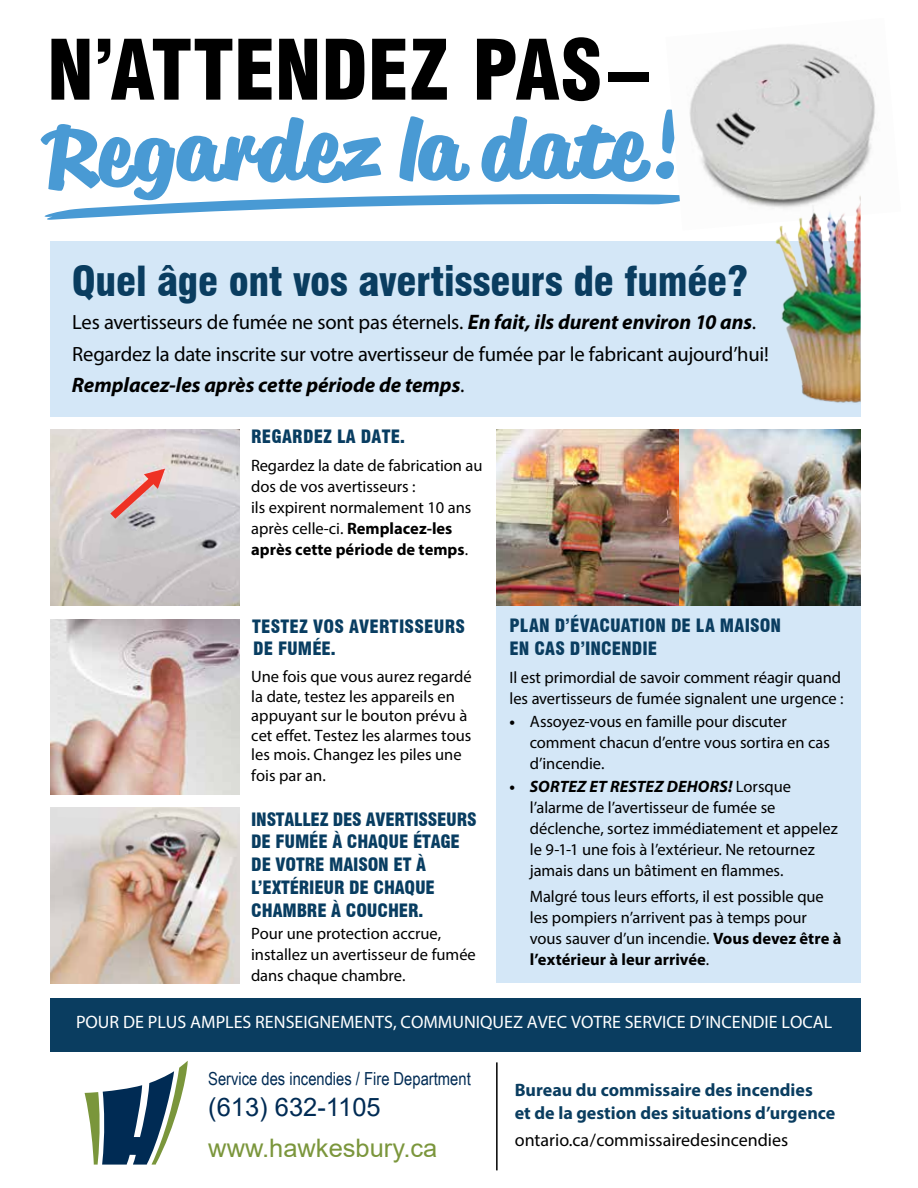
<style>
.page{position:relative;width:918px;height:1188px;background:#fff}
.page>*{position:absolute;margin:0;border:0;box-sizing:border-box;transform-origin:0 0}
.t1{font:900 condensed 81px "Swiss 721 BT";letter-spacing:-.01em;color:#000}
.t2{font:900 condensed 40.5px "Swiss 721 BT";letter-spacing:-.01em;color:#0a3d60}
.t3{font:25.5px "Arial";color:#7b963c}
.t4{font:25.5px "Arial";color:#002b54}
.t5{font:italic 700 21px "Myriad Pro";letter-spacing:-.005em;color:#000}
.t6{font:20.7px/31.5px "Myriad Pro";letter-spacing:-.015em;color:#000}
.t7{font:900 condensed 18px/23px "Swiss 721 BT";letter-spacing:-.01em;color:#083d61}
.t8{font:18px "Myriad Pro";color:#fff}
.t9{font:700 18px/22.5px "Myriad Pro";color:#0a3d60}
.t10{font:900 condensed 18px/22.5px "Swiss 721 BT";letter-spacing:.015em;color:#083d61}
.t11{font:900 condensed 18px/22.5px "Swiss 721 BT";color:#0a3d60}
.t12{font:18px "Myriad Pro";color:#000}
.t13{font:18px "Arial Narrow";color:#002b54}
.t14{font:16.5px/21px "Myriad Pro";color:#000}
.s1{font-weight:700;font-style:italic;font-size:21px}
.s2{font-size:21px}
.s3{font-weight:400;font-style:normal}
.s4{font-weight:700}
.s5{font-weight:700;font-style:italic}
</style>
<div class="page">
<div style="left:496px;top:443px;width:365px;height:540px;background:#d4e7f7"></div>
<svg style="left:40px;top:113px;width:626px;height:107px"></svg>
<img style="left:666px;top:43px;width:210px;height:161px">
<div style="left:51px;top:241px;width:810px;height:176px;background:#d4e7f7"></div>
<img style="left:686px;top:191px;width:175px;height:212px">
<img style="left:51px;top:430px;width:189px;height:175px">
<svg style="left:110px;top:469px;width:55px;height:50px;background:#d9aeac"></svg>
<img style="left:51px;top:619px;width:189px;height:176px">
<img style="left:51px;top:808px;width:189px;height:175px">
<img style="left:496px;top:430px;width:365px;height:175px">
<div style="left:51px;top:998px;width:810px;height:54px;background:#0a3d60"></div>
<hr style="left:496px;top:1062px;width:2px;height:108px;background:#000">
<svg style="left:85px;top:1061px;width:103px;height:104px"></svg>
<h1 class="t1" style="left:47px;top:22px;width:603px">N’ATTENDEZ PAS–</h1>
<h2 class="t2" style="left:72px;top:257px;width:677px">Quel âge ont vos avertisseurs de fumée?</h2>
<p class="t6" style="left:72px;top:306px;width:698px">Les avertisseurs de fumée ne sont pas éternels. <span class="s1">En fait, ils durent environ 10 ans</span><span class="s2">.<br></span>Regardez la date inscrite sur votre avertisseur de fumée par le fabricant aujourd’hui!</p>
<p class="t5" style="left:72px;top:372px;width:394px">Remplacez-les après cette période de temps<span class="s3">.</span></p>
<p class="t10" style="left:251px;top:425px;width:155px">REGARDEZ LA DATE.</p>
<p class="t14" style="left:251px;top:454px;width:233px">Regardez la date de fabrication au dos de vos avertisseurs :<br>ils expirent normalement 10 ans après celle-ci. <span class="s4">Remplacez-les après cette période de temps</span>.</p>
<p class="t10" style="left:252px;top:615px;width:214px">TESTEZ VOS AVERTISSEURS<br>DE FUMÉE.</p>
<p class="t14" style="left:251px;top:666px;width:222px;line-height:19.8px">Une fois que vous aurez regardé la date, testez les appareils en appuyant sur le bouton prévu à cet effet. Testez les alarmes tous les mois. Changez les piles une fois par an.</p>
<p class="t7" style="left:251px;top:807px;width:227px">INSTALLEZ DES AVERTISSEURS<br>DE FUMÉE À CHAQUE ÉTAGE<br>DE VOTRE MAISON ET À<br>L’EXTÉRIEUR DE CHAQUE<br>CHAMBRE À COUCHER.</p>
<p class="t14" style="left:251px;top:923px;width:226px">Pour une protection accrue, installez un avertisseur de fumée dans chaque chambre.</p>
<p class="t11" style="left:510px;top:614px;width:273px">PLAN D’ÉVACUATION DE LA MAISON<br>EN CAS D’INCENDIE</p>
<p class="t14" style="left:510px;top:666px;width:336px">Il est primordial de savoir comment réagir quand les avertisseurs de fumée signalent une urgence :</p>
<p class="t14" style="left:530px;top:711px;width:302px;text-indent:-20px"><span class="s4">•</span> Assoyez-vous en famille pour discuter comment chacun d’entre vous sortira en cas d’incendie.</p>
<p class="t14" style="left:530px;top:776px;width:309px;text-indent:-20px"><span class="s4">•</span> <span class="s5">SORTEZ ET RESTEZ DEHORS!</span> Lorsque l’alarme de l’avertisseur de fumée se déclenche, sortez immédiatement et appelez le 9-1-1 une fois à l’extérieur. Ne retournez jamais dans un bâtiment en flammes.</p>
<p class="t14" style="left:530px;top:885px;width:313px">Malgré tous leurs efforts, il est possible que les pompiers n’arrivent pas à temps pour vous sauver d’un incendie. <span class="s4">Vous devez être à l’extérieur à leur arrivée</span>.</p>
<p class="t8" style="left:76px;top:1011px;width:758px">POUR DE PLUS AMPLES RENSEIGNEMENTS, COMMUNIQUEZ AVEC VOTRE SERVICE D’INCENDIE LOCAL</p>
<p class="t13" style="left:208px;top:1066px;width:264px">Service des incendies / Fire Department</p>
<h3 class="t4" style="left:208px;top:1089px;width:174px">(613) 632-1105</h3>
<h3 class="t3" style="left:208px;top:1130px;width:231px">www.hawkesbury.ca</h3>
<p class="t9" style="left:515px;top:1078px;width:322px">Bureau du commissaire des incendies<br>et de la gestion des situations d’urgence</p>
<p class="t12" style="left:515px;top:1129px;width:275px">ontario.ca/commissairedesincendies</p>
</div>
